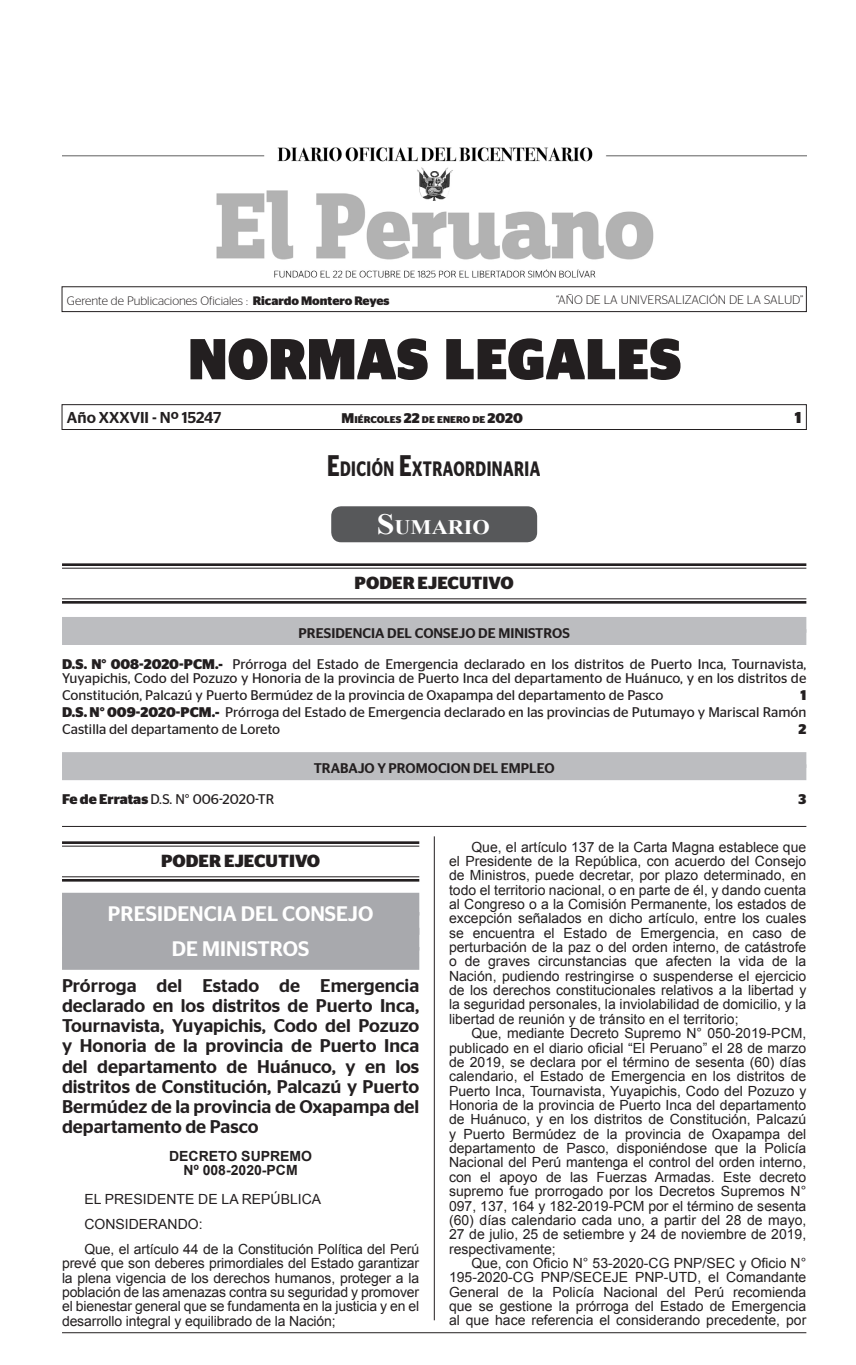
<style>
.page{position:relative;width:856px;height:1365px;background:#fff}
.page>*{position:absolute;margin:0;border:0;box-sizing:border-box;transform-origin:0 0}
.t1{font:900 57.4px "Stag Sans";color:#231f20;scale:.92 1}
.t2{font:500 21px "Stag Sans";color:#fff}
.Cuerpo{font:600 20.82px "Stag Sans";letter-spacing:.03em;color:#231f20;scale:.73 1}
.t3{font:700 20.65px "Times New Roman";color:#fff;scale:1.08 1}
.Sumilla{font:500 18.38px/20.1px "Stag Sans";color:#231f20;text-align:justify}
.t4{font:700 17.5px "Stag Sans";color:#231f20}
.t5{font:500 15.75px "Stag Sans";color:#231f20}
.t6{font:700 15.75px "Stag Sans";color:#231f20}
.Cuerpo-2{font:14px/14.3px "Arial";color:#231f20;text-align:justify}
.Sumario{font:14px/14px "Stag Sans";color:#231f20}
.t7{font:500 14px "Stag Sans";color:#231f20}
.Resolución{font:700 14px "Arial";color:#231f20}
.Sumario-2{font:700 14px "Stag Sans";color:#231f20}
.t8{font:300 12.25px "Stag Sans";color:#231f20}
.t9{font:700 9.8px "Stag Sans";color:#231f20}
.s1{font-weight:700}
.s2{font-size:14px}
.s3{font-size:29.75px}
.s4{font-size:29.4px}
</style>
<div class="page">
<hr style="left:62px;top:1332px;width:744px;height:1px;background:#231f20">
<div style="left:62px;top:404px;width:744px;height:25px;border:1px solid #231f20"></div>
<div style="left:62px;top:286px;width:744px;height:26px;border:1px solid #231f20"></div>
<img style="left:62px;top:147px;width:744px;height:131px">
<hr style="left:434px;top:836px;width:1px;height:484px;background:#231f20">
<div style="left:331px;top:506px;width:206px;height:36px;background:#57585a;border-radius:10px"></div>
<hr style="left:62px;top:563px;width:744px;height:3px;background:#231f20">
<hr style="left:62px;top:567px;width:744px;height:1px;background:#231f20">
<hr style="left:62px;top:598px;width:744px;height:1px;background:#231f20">
<hr style="left:62px;top:601px;width:744px;height:2px;background:#231f20">
<div style="left:62px;top:617px;width:744px;height:15px;background:#bcbdc0"></div>
<div style="left:62px;top:629px;width:744px;height:16px;background:#bcbdc0"></div>
<div style="left:62px;top:752px;width:744px;height:15px;background:#bcbdc0"></div>
<div style="left:62px;top:764px;width:744px;height:16px;background:#bcbdc0"></div>
<hr style="left:62px;top:841px;width:357px;height:2px;background:#231f20">
<hr style="left:62px;top:845px;width:357px;height:1px;background:#231f20">
<hr style="left:62px;top:876px;width:357px;height:1px;background:#231f20">
<hr style="left:62px;top:878px;width:357px;height:3px;background:#231f20">
<div style="left:62px;top:892px;width:357px;height:23px;background:#a8a9ad"></div>
<div style="left:62px;top:911px;width:357px;height:23px;background:#a8a9ad"></div>
<div style="left:62px;top:927px;width:357px;height:23px;background:#a8a9ad"></div>
<div style="left:62px;top:946px;width:357px;height:23px;background:#a8a9ad"></div>
<hr style="left:62px;top:826px;width:744px;height:1px;background:#231f20">
<p class="t8" style="left:67px;top:294px;width:324px">Gerente de Publicaciones Oficiales : <span class="s1">Ricardo Montero Reyes</span></p>
<p class="t8" style="left:556px;top:293px;width:249px">“AÑO DE LA UNIVERSALIZACIÓN DE LA SALUD”</p>
<h1 class="t1" style="left:188px;top:326px;width:538px">NORMAS LEGALES</h1>
<p class="t5" style="left:67px;top:408px;width:156px">Año XXXVII - Nº 15247</p>
<p class="t9" style="left:342px;top:413px;width:183px"><span class="s2">M</span>IÉRCOLES <span class="s2">22</span> DE ENERO DE <span class="s2">2020</span></p>
<p class="Cuerpo" style="left:327px;top:456px;width:293px"><span class="s3">E</span>DICIÓN <span class="s3">E</span>XTRAORDINARIA</p>
<p class="t3" style="left:377px;top:512px;width:106px"><span class="s4">S</span>UMARIO</p>
<p class="t6" style="left:794px;top:408px;width:8px">1</p>
<p class="t4" style="left:354px;top:572px;width:161px">PODER EJECUTIVO</p>
<p class="t7" style="left:298px;top:625px;width:273px">PRESIDENCIA DEL CONSEJO DE MINISTROS</p>
<p class="Sumario" style="left:62px;top:657px;width:746px"><span class="s1">D.S. N° 008-2020-PCM.-</span> Prórroga del Estado de Emergencia declarado en los distritos de Puerto Inca, Tournavista,<br>Yuyapichis, Codo del Pozuzo y Honoria de la provincia de Puerto Inca del departamento de Huánuco, y en los distritos de</p>
<p class="Sumario" style="left:62px;top:688px;width:603px">Constitución, Palcazú y Puerto Bermúdez de la provincia de Oxapampa del departamento de Pasco</p>
<p class="Sumario-2" style="left:800px;top:687px;width:7px">1</p>
<p class="Sumario" style="left:62px;top:703px;width:746px;line-height:16.8px"><span class="s1">D.S. N° 009-2020-PCM.-</span> Prórroga del Estado de Emergencia declarado en las provincias de Putumayo y Mariscal Ramón<br>Castilla del departamento de Loreto</p>
<p class="Sumario-2" style="left:798px;top:720px;width:9px">2</p>
<p class="t7" style="left:314px;top:760px;width:242px">TRABAJO Y PROMOCION DEL EMPLEO</p>
<p class="Sumario" style="left:62px;top:792px;width:214px"><span class="s1">Fe de Erratas</span> D.S. N° 006-2020-TR</p>
<p class="Sumario-2" style="left:798px;top:791px;width:9px">3</p>
<p class="t4" style="left:161px;top:850px;width:161px">PODER EJECUTIVO</p>
<p class="t2" style="left:108px;top:901px;width:267px">PRESIDENCIA DEL CONSEJO</p>
<p class="t2" style="left:172px;top:936px;width:139px">DE MINISTROS</p>
<p class="Sumilla" style="left:62px;top:975px;width:359px">Prórroga del Estado de Emergencia declarado en los distritos de Puerto Inca, Tournavista, Yuyapichis, Codo del Pozuzo y Honoria de la provincia de Puerto Inca del departamento de Huánuco, y en los distritos de Constitución, Palcazú y Puerto Bermúdez de la provincia de Oxapampa del departamento de Pasco</p>
<p class="Resolución" style="left:169px;top:1146px;width:144px">DECRETO SUPREMO</p>
<p class="Resolución" style="left:184px;top:1160px;width:116px">Nº 008-2020-PCM</p>
<p class="Cuerpo-2" style="left:84px;top:1191px;width:238px">EL PRESIDENTE DE LA REPÚBLICA</p>
<p class="Cuerpo-2" style="left:84px;top:1216px;width:120px">CONSIDERANDO:</p>
<p class="Cuerpo-2" style="left:62px;top:1241px;width:359px;text-indent:22px">Que, el artículo 44 de la Constitución Política del Perú prevé que son deberes primordiales del Estado garantizar la plena vigencia de los derechos humanos, proteger a la población de las amenazas contra su seguridad y promover el bienestar general que se fundamenta en la justicia y en el desarrollo integral y equilibrado de la Nación;</p>
<p class="Cuerpo-2" style="left:449px;top:839px;width:359px;text-indent:22px">Que, el artículo 137 de la Carta Magna establece que el Presidente de la República, con acuerdo del Consejo de Ministros, puede decretar, por plazo determinado, en todo el territorio nacional, o en parte de él, y dando cuenta al Congreso o a la Comisión Permanente, los estados de excepción señalados en dicho artículo, entre los cuales se encuentra el Estado de Emergencia, en caso de perturbación de la paz o del orden interno, de catástrofe o de graves circunstancias que afecten la vida de la Nación, pudiendo restringirse o suspenderse el ejercicio de los derechos constitucionales relativos a la libertad y la seguridad personales, la inviolabilidad de domicilio, y la libertad de reunión y de tránsito en el territorio;</p>
<p class="Cuerpo-2" style="left:449px;top:1026px;width:359px;text-indent:22px">Que, mediante Decreto Supremo N° 050-2019-PCM, publicado en el diario oficial “El Peruano” el 28 de marzo de 2019, se declara por el término de sesenta (60) días calendario, el Estado de Emergencia en los distritos de Puerto Inca, Tournavista, Yuyapichis, Codo del Pozuzo y Honoria de la provincia de Puerto Inca del departamento de Huánuco, y en los distritos de Constitución, Palcazú y Puerto Bermúdez de la provincia de Oxapampa del departamento de Pasco, disponiéndose que la Policía Nacional del Perú mantenga el control del orden interno, con el apoyo de las Fuerzas Armadas. Este decreto supremo fue prorrogado por los Decretos Supremos N° 097, 137, 164 y 182-2019-PCM por el término de sesenta (60) días calendario cada uno, a partir del 28 de mayo, 27 de julio, 25 de setiembre y 24 de noviembre de 2019, respectivamente;</p>
<p class="Cuerpo-2" style="left:449px;top:1255px;width:359px;text-indent:22px">Que, con Oficio N° 53-2020-CG PNP/SEC y Oficio N° 195-2020-CG PNP/SECEJE PNP-UTD, el Comandante General de la Policía Nacional del Perú recomienda que se gestione la prórroga del Estado de Emergencia al que hace referencia el considerando precedente, por</p>
</div>
